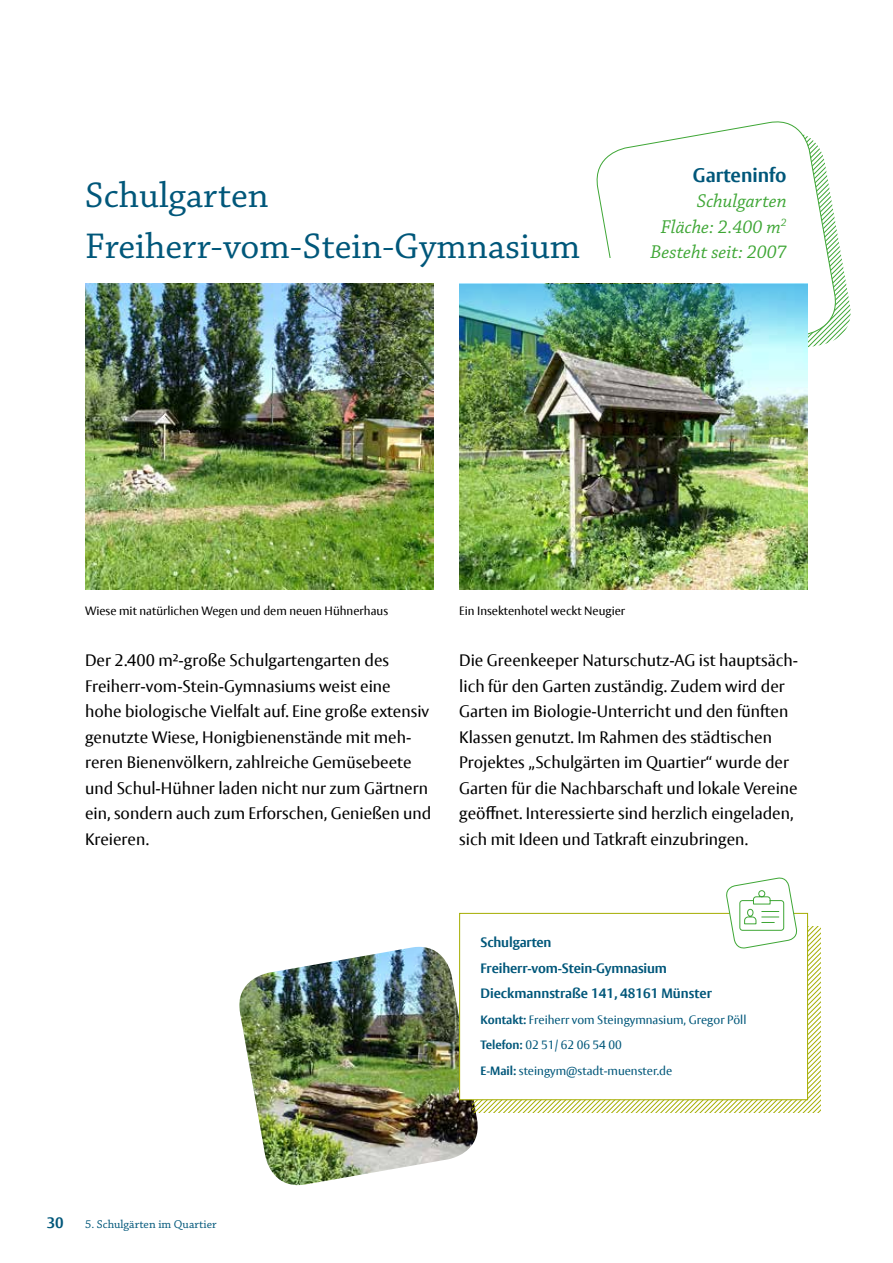
<style>
.page{position:relative;width:893px;height:1263px;background:#fff}
.page>*{position:absolute;margin:0;border:0;box-sizing:border-box;transform-origin:0 0}
.Headline_2{font:37.5px "Chaparral Pro";color:#00577a}
.Daten{font:italic 19.5px "Chaparral Pro";color:#3ea635}
.Daten_Headline{font:700 19.5px "Vesta Pro";color:#00577a}
.Beschreibung{font:16.5px/25.5px "Vesta Pro";color:#000}
.t1{font:700 15px "Vesta Pro";color:#00577a}
.Adresse{font:700 13.5px "Vesta Pro";letter-spacing:-.01em;color:#00577a}
.Kontakt{font:12px "Vesta Pro";color:#00577a}
.t2{font:12px "Vesta Pro";color:#000}
.t3{font:12px "Chaparral Pro";color:#00577a}
.s1{font-weight:700}
</style>
<div class="page">
<img style="left:239px;top:947px;width:239px;height:239px">
<hr style="left:892px;top:0;width:1px;height:1263px;background:#e3e5bd">
<div style="left:459px;top:913px;width:349px;height:187px;background:#fff;border:1px solid #a5ad00"></div>
<svg style="left:473px;top:877px;width:348px;height:236px"></svg>
<svg style="left:841px;top:255px;width:10px;height:80px"></svg>
<svg style="left:596px;top:121px;width:245px;height:227px"></svg>
<div style="left:459px;top:258px;width:349px;height:26px;background:#fff"></div>
<img style="left:85px;top:284px;width:349px;height:306px">
<img style="left:459px;top:371px;width:349px;height:219px">
<img style="left:459px;top:284px;width:349px;height:87px">
<p class="Headline_2" style="left:85px;top:174px;width:185px">Schulgarten</p>
<p class="Headline_2" style="left:85px;top:225px;width:497px">Freiherr-vom-Stein-Gymnasium</p>
<p class="Daten_Headline" style="left:693px;top:163px;width:95px">Garteninfo</p>
<p class="Daten" style="left:697px;top:190px;width:91px">Schulgarten</p>
<p class="Daten" style="left:661px;top:216px;width:127px">Fläche: 2.400 m<sup>2</sup></p>
<p class="Daten" style="left:650px;top:241px;width:138px">Besteht seit: 2007</p>
<p class="t2" style="left:85px;top:604px;width:305px">Wiese mit natürlichen Wegen und dem neuen Hühnerhaus</p>
<p class="t2" style="left:459px;top:604px;width:168px">Ein Insektenhotel weckt Neugier</p>
<p class="Beschreibung" style="left:85px;top:648px;width:348px">Der 2.400 m²-große Schulgartengarten des Freiherr-vom-Stein-Gymnasiums weist eine hohe biologische Vielfalt auf. Eine große extensiv genutzte Wiese, Honigbienenstände mit meh&shy;reren Bienenvölkern, zahlreiche Gemüsebeete und Schul-Hühner laden nicht nur zum Gärtnern ein, sondern auch zum Erforschen, Genießen und Kreieren.</p>
<p class="Beschreibung" style="left:459px;top:648px;width:340px">Die Greenkeeper Naturschutz-AG ist hauptsäch&shy;lich für den Garten zuständig. Zudem wird der Garten im Biologie-Unterricht und den fünften Klassen genutzt. Im Rahmen des städtischen Projektes „Schulgärten im Quartier“ wurde der Garten für die Nachbarschaft und lokale Vereine geöffnet. Interessierte sind herzlich eingeladen, sich mit Ideen und Tatkraft einzubringen.</p>
<p class="t1" style="left:47px;top:1213px;width:19px">30</p>
<p class="t3" style="left:85px;top:1217px;width:133px">5. Schulgärten im Quartier</p>
<p class="Adresse" style="left:480px;top:934px;width:73px">Schulgarten</p>
<p class="Adresse" style="left:480px;top:959px;width:188px">Freiherr-vom-Stein-Gymnasium</p>
<p class="Adresse" style="left:480px;top:985px;width:233px">Dieckmannstraße 141, 48161 Münster</p>
<p class="Kontakt" style="left:480px;top:1012px;width:267px"><span class="s1">Kontakt:</span> Freiherr vom Steingymnasium, Gregor Pöll</p>
<p class="Kontakt" style="left:480px;top:1038px;width:143px"><span class="s1">Telefon:</span> 02 51/ 62 06 54 00</p>
<p class="Kontakt" style="left:480px;top:1063px;width:193px"><span class="s1">E-Mail:</span> steingym@stadt-muenster.de</p>
</div>
